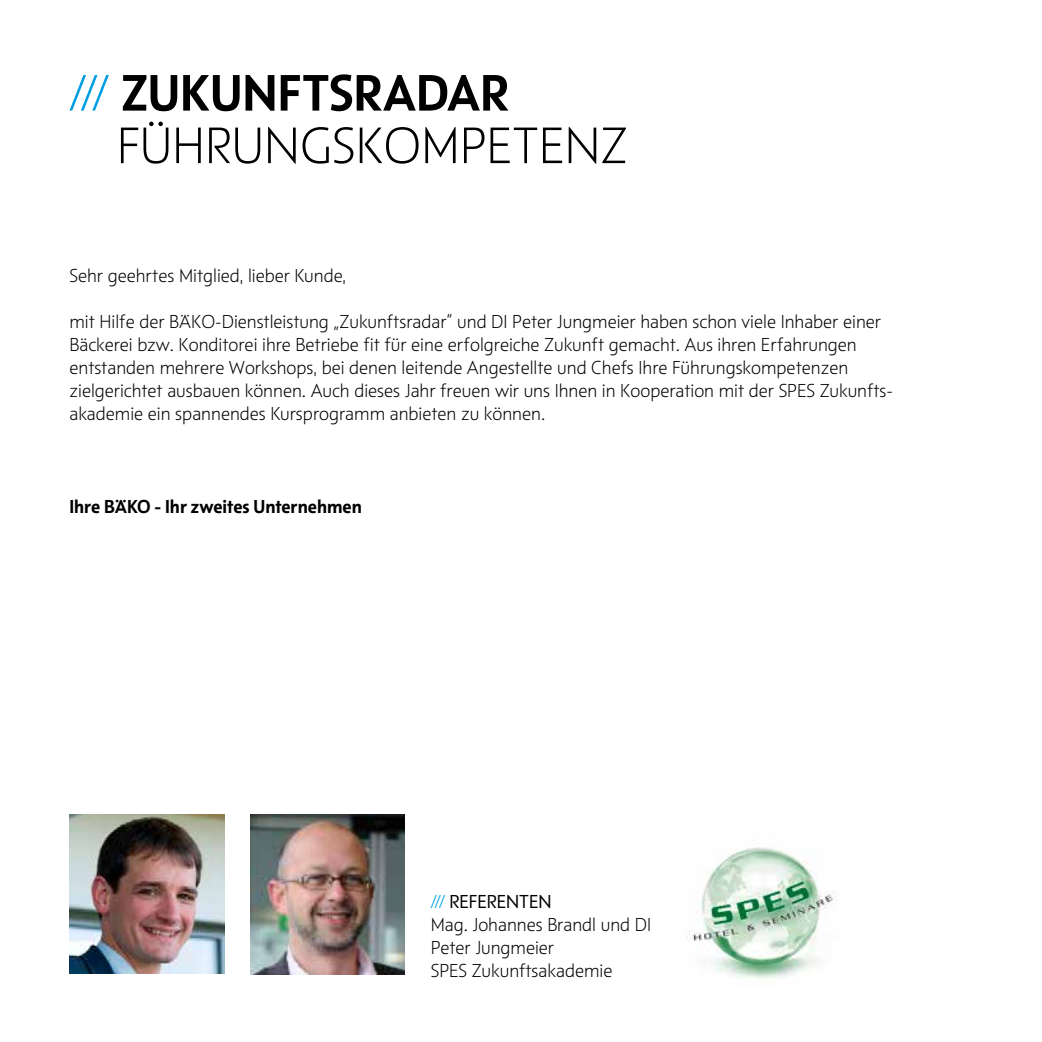
<style>
.page{position:relative;width:1042px;height:1042px;background:#fff}
.page>*{position:absolute;margin:0;border:0;box-sizing:border-box;transform-origin:0 0}
.t1{font:300 52.5px/52.5px "BAEK Otype";color:#000}
.t2{font:300 19.25px/23.1px "BAEK Otype";color:#000}
.t3{font:700 19.25px "BAEK Otype";color:#000}
.s1{color:#009ee3}
.s2{font-weight:700}
.s3{font-weight:400}
</style>
<div class="page">
<img style="left:69px;top:814px;width:155px;height:159px">
<img style="left:250px;top:814px;width:155px;height:160px">
<img style="left:687px;top:847px;width:150px;height:132px">
<h1 class="t1" style="left:117px;top:65px;width:512px;text-indent:-47px"><span class="s1">///</span> <span class="s2">ZUKUNFTSRADAR<br></span>FÜHRUNGSKOMPETENZ</h1>
<p class="t2" style="left:69px;top:263px;width:278px">Sehr geehrtes Mitglied, lieber Kunde,</p>
<p class="t2" style="left:69px;top:309px;width:825px">mit Hilfe der BÄKO-Dienstleistung „Zukunftsradar“ und DI Peter Jungmeier haben schon viele Inhaber einer Bäckerei bzw. Konditorei ihre Betriebe fit für eine erfolgreiche Zukunft gemacht. Aus ihren Erfahrungen entstanden mehrere Workshops, bei denen leitende Angestellte und Chefs Ihre Führungskompetenzen zielgerichtet ausbauen können. Auch dieses Jahr freuen wir uns Ihnen in Kooperation mit der SPES Zukunfts&shy;akademie ein spannendes Kursprogramm anbieten zu können.</p>
<p class="t3" style="left:69px;top:494px;width:294px">Ihre BÄKO - Ihr zweites Unternehmen</p>
<p class="t2" style="left:431px;top:889px;width:222px"><span class="s1">///</span> <span class="s3">REFERENTEN<br></span>Mag. Johannes Brandl und DI<br>Peter Jungmeier<br>SPES Zukunftsakademie</p>
</div>
